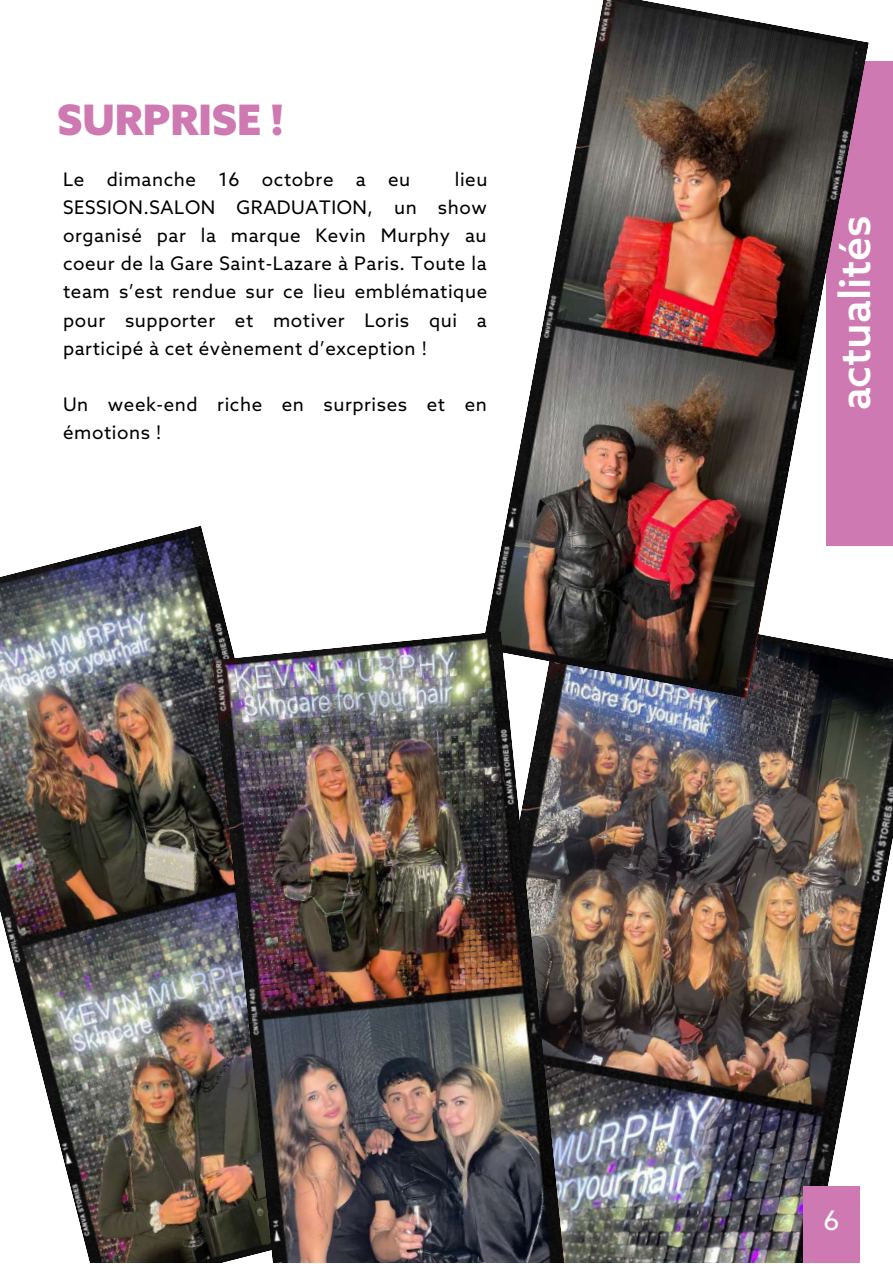
<style>
.page{position:relative;width:893px;height:1264px;background:#fff}
.page>*{position:absolute;margin:0;border:0;box-sizing:border-box;transform-origin:0 0}
.t1{font:500 42.75px "Azo Sans";color:#fff}
.t2{font:900 42px "Azo Sans";color:#cf79b2}
.t3{font:26.85px "Azo Sans";color:#fff}
.t4{font:18.75px/28px "Azo Sans";letter-spacing:.03em;color:#000;text-align:justify}
</style>
<div class="page">
<div style="left:825px;top:61px;width:67px;height:484px;background:#cf79b2"></div>
<img style="left:573px;top:654px;width:319px;height:608px">
<div style="left:803px;top:1186px;width:56px;height:76px;background:#cf79b2"></div>
<img style="left:0;top:526px;width:228px;height:736px">
<img style="left:485px;top:0;width:383px;height:698px">
<img style="left:212px;top:631px;width:361px;height:631px">
<h2 class="t2" style="left:57px;top:98px;width:227px">SURPRISE !</h2>
<p class="t4" style="left:63px;top:167px;width:426px;text-indent:392px">lieu SESSION.SALON GRADUATION, un show organisé par la marque Kevin Murphy au coeur de la Gare Saint-Lazare à Paris. Toute la team s’est rendue sur ce lieu emblématique pour supporter et motiver Loris qui a participé à cet évènement d’exception !</p>
<p class="t4" style="left:63px;top:392px;width:425px">Un week-end riche en surprises et en émotions !</p>
<p class="t4" style="left:63px;top:167px;width:349px">Le dimanche 16 octobre a eu</p>
<h1 class="t1" style="left:832px;top:410px;width:197px;rotate:-90deg">actualités</h1>
<h3 class="t3" style="left:823px;top:1206px;width:18px">6</h3>
</div>
